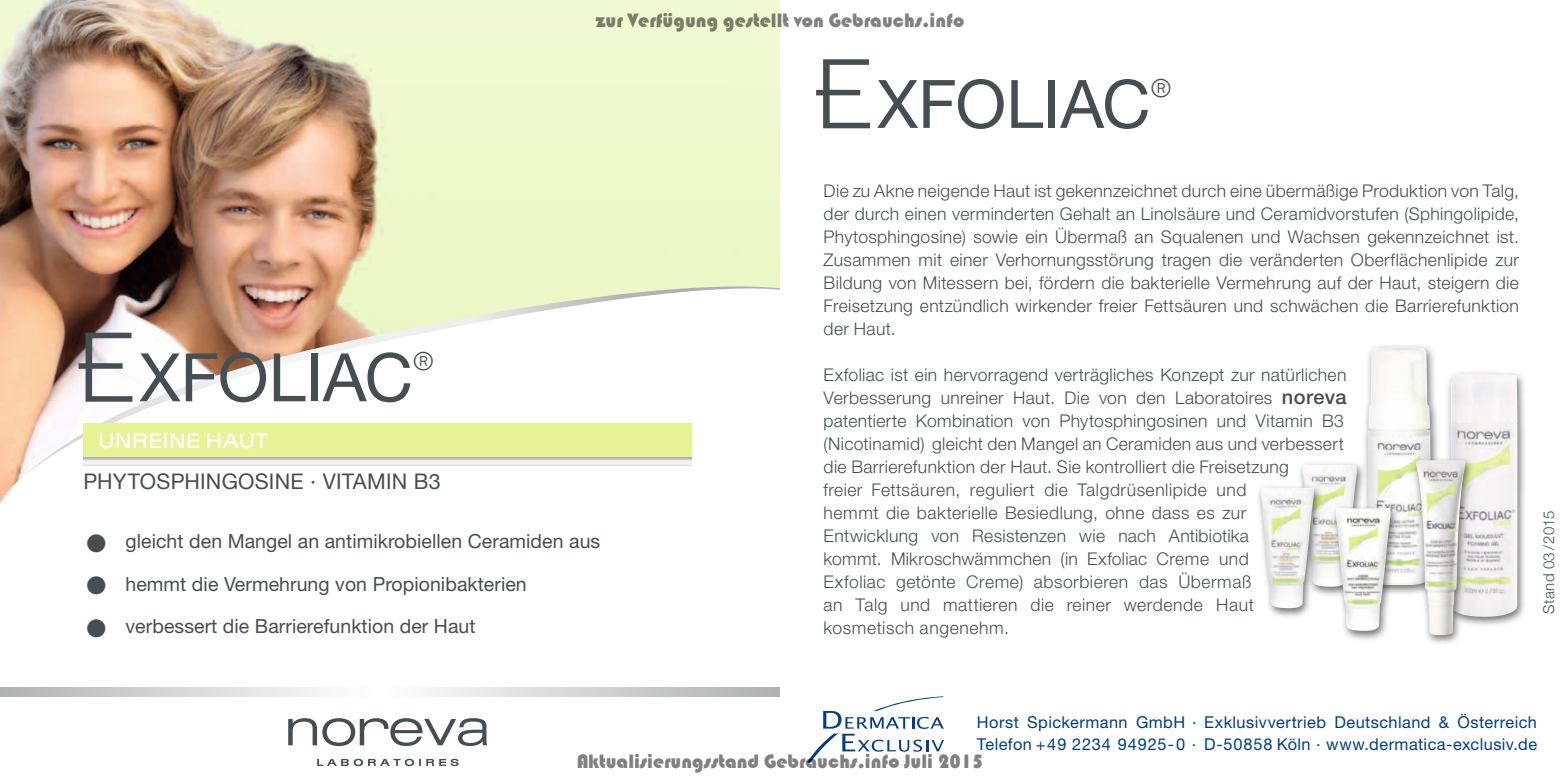
<style>
.page{position:relative;width:1560px;height:780px;background:#fff}
.page>*{position:absolute;margin:0;border:0;box-sizing:border-box;transform-origin:0 0}
.t1{font:66.75px "Helvetica Neue";letter-spacing:-.005em;color:#444e53}
.t2{font:21.5px "Helvetica Neue";letter-spacing:.01em;color:#444e53}
.t3{font:20.75px "Cg Brazilia Seven";letter-spacing:.02em;color:#fff}
.t4{font:20px "Bauhaus 93";color:rgb(0 0 0/.5)}
.t5{font:19.5px "Helvetica Neue LT Std";letter-spacing:.005em;color:#444e53}
.t6{font:300 17.5px/23px "Helvetica Neue LT Std";letter-spacing:.02em;color:#444e53;text-align:justify}
.t7{font:16.25px/21.5px "Helvetica Neue LT Std";letter-spacing:.025em;color:#023e82}
.t8{font:300 15px "Helvetica Neue";letter-spacing:.03em;color:#444e53}
.s1{font-weight:500;font-size:20px}
</style>
<div class="page">
<img style="left:0;top:0;width:780px;height:271px">
<svg style="left:0;top:271px;width:780px;height:233px"></svg>
<div style="left:1362px;top:343px;width:77px;height:253px;background:#131413;opacity:.6"></div>
<img style="left:1367px;top:347px;width:63px;height:238px">
<div style="left:1296px;top:460px;width:69px;height:137px;background:#131413;opacity:.6"></div>
<img style="left:1302px;top:464px;width:54px;height:122px">
<div style="left:1444px;top:369px;width:82px;height:259px;background:#131413;opacity:.6"></div>
<img style="left:1450px;top:373px;width:67px;height:244px">
<div style="left:772px;top:500px;width:8px;height:22px;background:#fff"></div>
<svg style="left:807px;top:696px;width:136px;height:66px"></svg>
<div style="left:1255px;top:483px;width:68px;height:135px;background:#131413;opacity:.6"></div>
<img style="left:1260px;top:487px;width:53px;height:121px">
<svg style="left:816px;top:59px;width:53px;height:69px"></svg>
<div style="left:1330px;top:503px;width:69px;height:138px;background:#131413;opacity:.6"></div>
<img style="left:1335px;top:507px;width:55px;height:123px">
<div style="left:1411px;top:455px;width:63px;height:191px;background:#131413;opacity:.6"></div>
<img style="left:1415px;top:460px;width:49px;height:175px">
<div style="left:150px;top:419px;width:476px;height:6px;background:#fff"></div>
<svg style="left:317px;top:758px;width:32px;height:7px"></svg>
<svg style="left:353px;top:758px;width:10px;height:8px"></svg>
<svg style="left:368px;top:758px;width:32px;height:7px"></svg>
<svg style="left:405px;top:758px;width:9px;height:8px"></svg>
<svg style="left:419px;top:758px;width:39px;height:8px"></svg>
<svg style="left:288px;top:718px;width:199px;height:28px"></svg>
<div style="left:83px;top:423px;width:608px;height:38px;background:#e6f396"></div>
<svg style="left:83px;top:457px;width:608px;height:8px"></svg>
<svg style="left:0;top:688px;width:780px;height:8px"></svg>
<svg style="left:79px;top:332px;width:53px;height:69px"></svg>
<p class="t4" style="left:595px;top:9px;width:370px">zur Verfügung gestellt von Gebrauchs.info</p>
<h1 class="t1" style="left:140px;top:320px;width:295px">XFOLIAC<sup>®</sup></h1>
<p class="t3" style="left:99px;top:428px;width:171px">UNREINE HAUT</p>
<p class="t2" style="left:83px;top:463px;width:359px">PHYTOSPHINGOSINE · VITAMIN B3</p>
<p class="t5" style="left:86px;top:529px;width:515px">● gleicht den Mangel an antimikrobiellen Ceramiden aus</p>
<p class="t5" style="left:86px;top:572px;width:441px">● hemmt die Vermehrung von Propionibakterien</p>
<p class="t5" style="left:86px;top:614px;width:390px">● verbessert die Barrierefunktion der Haut</p>
<h1 class="t1" style="left:877px;top:47px;width:295px">XFOLIAC<sup>®</sup></h1>
<p class="t6" style="left:823px;top:179px;width:696px">Die zu Akne neigende Haut ist gekennzeichnet durch eine übermäßige Produktion von Talg, der durch einen verminderten Gehalt an Linolsäure und Ceramidvorstufen (Sphingolipide, Phytosphingosine) sowie ein Übermaß an Squalenen und Wachsen gekennzeichnet ist.<br>Zusammen mit einer Verhornungsstörung tragen die veränderten Oberflächenlipide zur Bildung von Mitessern bei, fördern die bakterielle Vermehrung auf der Haut, steigern die Freisetzung entzündlich wirkender freier Fettsäuren und schwächen die Barrierefunktion der Haut.</p>
<p class="t6" style="left:823px;top:363px;width:524px;text-align:left">Exfoliac ist ein hervorragend verträgliches Konzept zur natürlichen Verbesserung unreiner Haut. Die von den Laboratoires <span class="s1">noreva </span>patentierte Kombination von Phytosphingosinen und Vitamin B3 (Nicotinamid) gleicht den Mangel an Ceramiden aus und verbessert die Barrierefunktion der Haut. Sie kontrolliert die Freisetzung<br>freier Fettsäuren, reguliert die Talgdrüsenlipide und<br>hemmt die bakterielle Besiedlung, ohne dass es zur<br>Entwicklung von Resistenzen wie nach Antibiotika<br>kommt. Mikroschwämmchen (in Exfoliac Creme und<br>Exfoliac getönte Creme) absorbieren das Übermaß<br>an Talg und mattieren die reiner werdende Haut kosmetisch angenehm.</p>
<p class="t8" style="left:1536px;top:614px;width:105px;rotate:-90deg">Stand 03/2015</p>
<p class="t7" style="left:976px;top:711px;width:561px">Horst Spickermann GmbH . Exklusivvertrieb Deutschland &amp; Österreich<br>Telefon +49 2234 94925-0 . D-50858 Köln . www.dermatica-exclusiv.de</p>
<p class="t4" style="left:576px;top:750px;width:408px">Aktualisierungsstand Gebrauchs.info Juli 2015</p>
</div>
